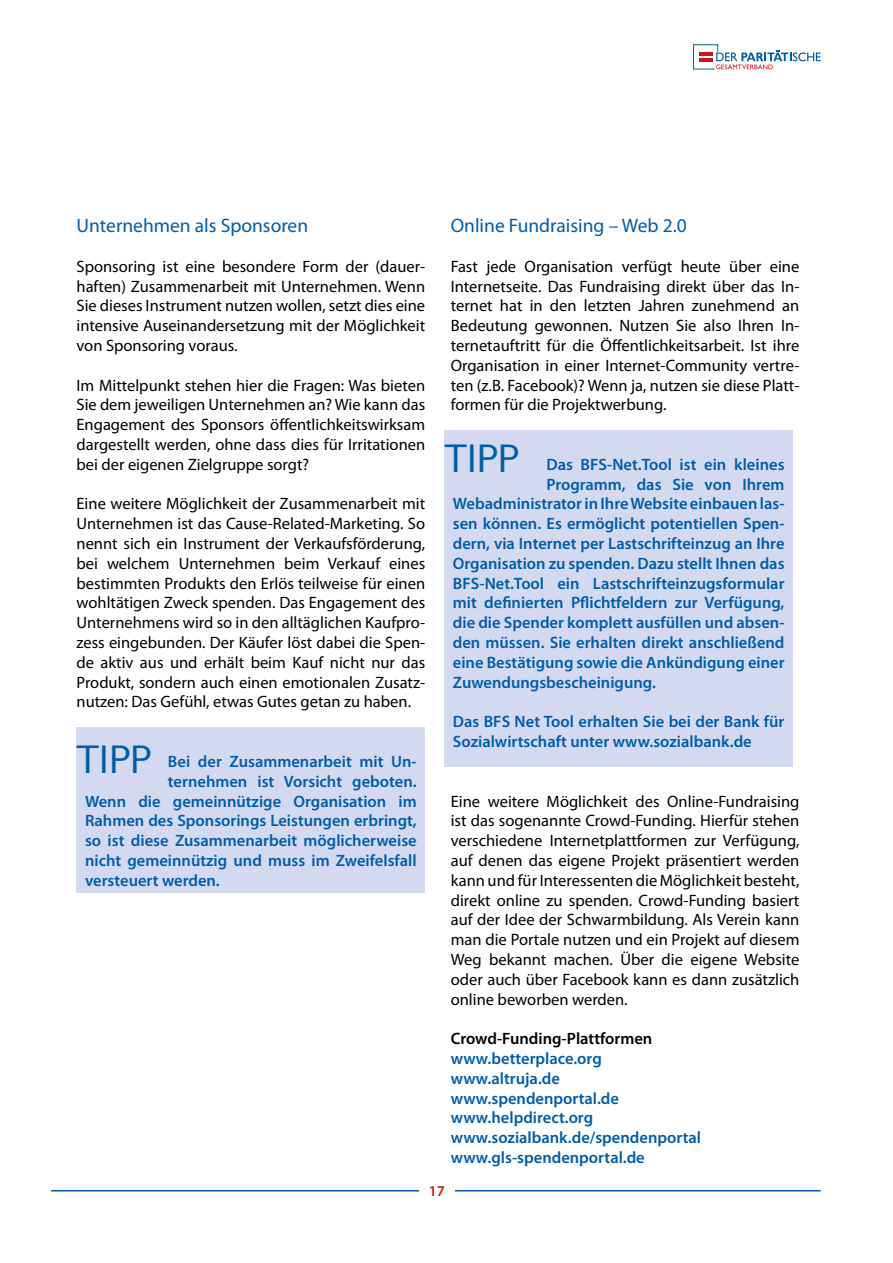
<style>
.page{position:relative;width:893px;height:1263px;background:#fff}
.page>*{position:absolute;margin:0;border:0;box-sizing:border-box;transform-origin:0 0}
.t1{font:40.8px "Chantilly";color:#005da9}
.t2{font:19.5px "Myriad Pro";color:#005da9}
.t3{font:16.5px/19.8px "Myriad Pro";color:#000;text-align:justify}
.t4{font:600 16.5px/19.8px "Myriad Pro";color:#005da9}
.t5{font:600 16.5px "Myriad Pro";color:#000}
.t6{font:600 15px "Myriad Pro";color:#cd1316}
</style>
<div class="page">
<hr style="left:51px;top:1190px;width:770px;height:1px;background:#005da9">
<div style="left:419px;top:1185px;width:36px;height:26px;background:#fff"></div>
<svg style="left:693px;top:44px;width:128px;height:25px"></svg>
<div style="left:444px;top:430px;width:349px;height:337px;background:#d3daf0"></div>
<div style="left:77px;top:727px;width:348px;height:166px;background:#d3daf0"></div>
<p class="t2" style="left:77px;top:214px;width:233px">Unternehmen als Sponsoren</p>
<p class="t3" style="left:77px;top:256px;width:350px">Sponsoring ist eine besondere Form der (dauer&shy;haften) Zusammenarbeit mit Unternehmen. Wenn Sie dieses Instrument nutzen wollen, setzt dies eine intensive Auseinandersetzung mit der Möglichkeit von Sponsoring voraus.</p>
<p class="t3" style="left:77px;top:375px;width:350px">Im Mittelpunkt stehen hier die Fragen: Was bieten Sie dem jeweiligen Unternehmen an? Wie kann das Engagement des Sponsors öffentlichkeitswirksam dargestellt werden, ohne dass dies für Irritationen bei der eigenen Zielgruppe sorgt?</p>
<p class="t3" style="left:77px;top:494px;width:350px">Eine weitere Möglichkeit der Zusammenarbeit mit Unternehmen ist das Cause-Related-Marketing. So nennt sich ein Instrument der Verkaufsförderung, bei welchem Unternehmen beim Verkauf eines bestimmten Produkts den Erlös teilweise für einen wohltätigen Zweck spenden. Das Engagement des Unternehmens wird so in den alltäglichen Kaufpro&shy;zess eingebunden. Der Käufer löst dabei die Spen&shy;de aktiv aus und erhält beim Kauf nicht nur das Produkt, sondern auch einen emotionalen Zusatz&shy;nutzen: Das Gefühl, etwas Gutes getan zu haben.</p>
<h1 class="t1" style="left:77px;top:738px;width:76px">TI PP</h1>
<p class="t4" style="left:168px;top:751px;width:250px">Bei der Zusammenarbeit mit Un-</p>
<p class="t4" style="left:168px;top:771px;width:250px">ternehmen ist Vorsicht geboten.</p>
<p class="t4" style="left:85px;top:791px;width:333px">Wenn die gemeinnützige Organisation im</p>
<p class="t4" style="left:85px;top:810px;width:333px">Rahmen des Sponsorings Leistungen erbringt,</p>
<p class="t4" style="left:85px;top:830px;width:333px">so ist diese Zusammenarbeit möglicherweise</p>
<p class="t4" style="left:85px;top:850px;width:333px">nicht gemeinnützig und muss im Zweifelsfall</p>
<p class="t4" style="left:85px;top:870px;width:136px">versteuert werden.</p>
<p class="t2" style="left:451px;top:214px;width:237px">Online Fundraising – Web 2.0</p>
<p class="t3" style="left:451px;top:256px;width:350px">Fast jede Organisation verfügt heute über eine Internetseite. Das Fundraising direkt über das In&shy;ternet hat in den letzten Jahren zunehmend an Bedeutung gewonnen. Nutzen Sie also Ihren In&shy;ternetauftritt für die Öffentlichkeitsarbeit. Ist ihre Organisation in einer Internet-Community vertre&shy;ten (z.B. Facebook)? Wenn ja, nutzen sie diese Platt&shy;formen für die Projektwerbung.</p>
<h1 class="t1" style="left:444px;top:437px;width:76px">TI PP</h1>
<p class="t4" style="left:546px;top:454px;width:240px">Das BFS-Net.Tool ist ein kleines</p>
<p class="t4" style="left:546px;top:474px;width:240px">Programm, das Sie von Ihrem</p>
<p class="t4" style="left:453px;top:494px;width:333px">Webadministrator in Ihre Website einbauen las-</p>
<p class="t4" style="left:453px;top:513px;width:333px">sen können. Es ermöglicht potentiellen Spen-</p>
<p class="t4" style="left:453px;top:533px;width:333px">dern, via Internet per Lastschrifteinzug an Ihre</p>
<p class="t4" style="left:453px;top:553px;width:333px">Organisation zu spenden. Dazu stellt Ihnen das</p>
<p class="t4" style="left:453px;top:573px;width:333px">BFS-Net.Tool ein Lastschrifteinzugsformular</p>
<p class="t4" style="left:453px;top:593px;width:333px">mit definierten Pflichtfeldern zur Verfügung,</p>
<p class="t4" style="left:453px;top:612px;width:333px">die die Spender komplett ausfüllen und absen-</p>
<p class="t4" style="left:453px;top:632px;width:333px">den müssen. Sie erhalten direkt anschließend</p>
<p class="t4" style="left:453px;top:652px;width:333px">eine Bestätigung sowie die Ankündigung einer</p>
<p class="t4" style="left:453px;top:672px;width:205px">Zuwendungsbescheinigung.</p>
<p class="t4" style="left:453px;top:711px;width:333px">Das BFS Net Tool erhalten Sie bei der Bank für<br>Sozialwirtschaft unter www.sozialbank.de</p>
<p class="t3" style="left:451px;top:791px;width:350px">Eine weitere Möglichkeit des Online-Fundraising ist das sogenannte Crowd-Funding. Hierfür stehen verschiedene Internetplattformen zur Verfügung, auf denen das eigene Projekt präsentiert werden kann und für Interessenten die Möglichkeit besteht, direkt online zu spenden. Crowd-Funding basiert auf der Idee der Schwarmbildung. Als Verein kann man die Portale nutzen und ein Projekt auf diesem Weg bekannt machen. Über die eigene Website oder auch über Facebook kann es dann zusätzlich online beworben werden.</p>
<p class="t5" style="left:451px;top:1028px;width:203px">Crowd-Funding-Plattformen</p>
<p class="t4" style="left:451px;top:1048px;width:252px">www.betterplace.org www.altruja.de www.spendenportal.de www.helpdirect.org www.sozialbank.de/spendenportal www.gls-spendenportal.de</p>
<p class="t6" style="left:429px;top:1182px;width:18px">17</p>
</div>
